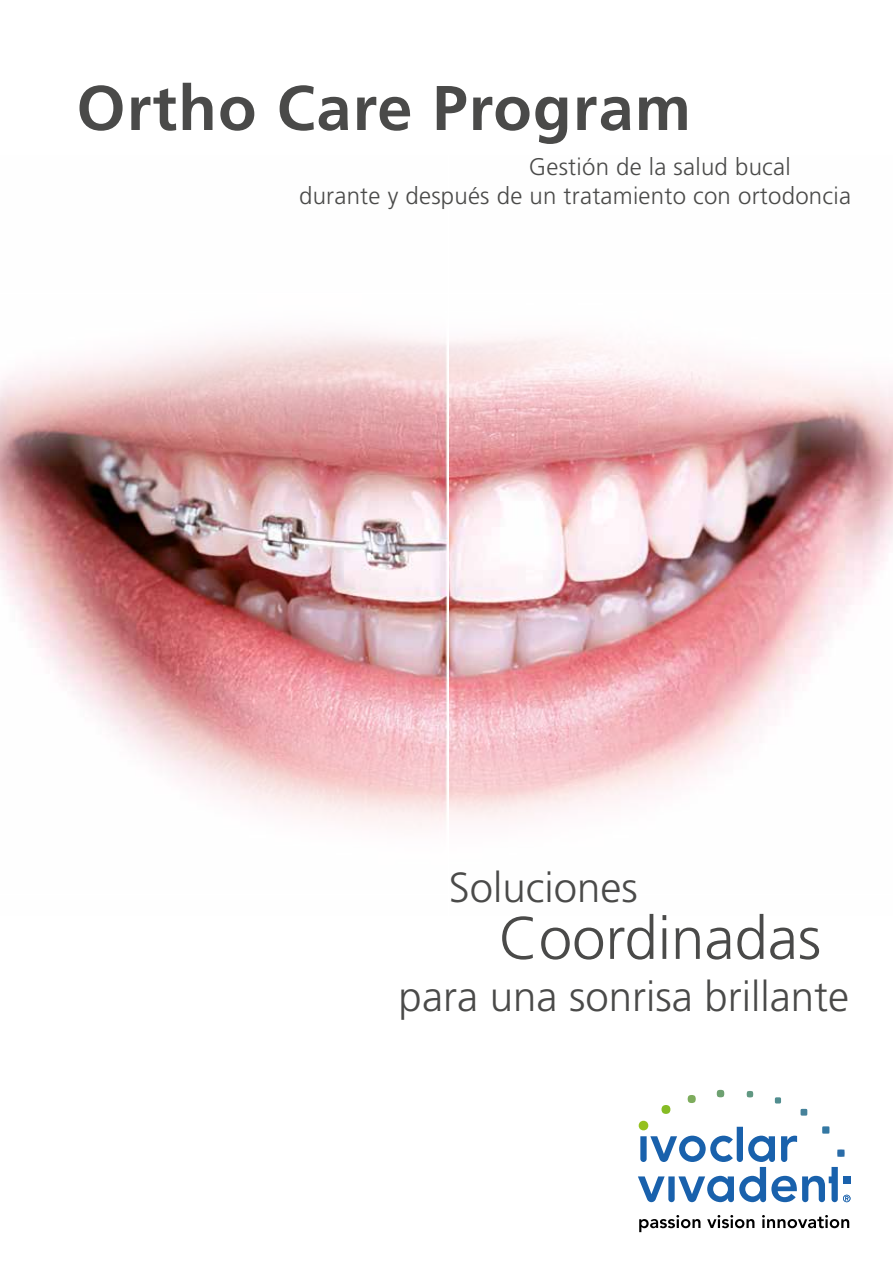
<style>
.page{position:relative;width:893px;height:1263px;background:#fff}
.page>*{position:absolute;margin:0;border:0;box-sizing:border-box;transform-origin:0 0}
.t1{font:700 63px "Frutiger";letter-spacing:.02em;color:#4a4a49}
.t2{font:300 60px "Frutiger";color:#4a4a49}
.t3{font:300 42px "Frutiger";color:#4a4a49}
.t4{font:300 24px/28.8px "Frutiger";letter-spacing:.01em;color:#4a4a49}
</style>
<div class="page">
<img style="left:0;top:466px;width:448px;height:193px">
<img style="left:450px;top:466px;width:443px;height:193px">
<svg style="left:47px;top:659px;width:766px;height:168px"></svg>
<svg style="left:0;top:333px;width:893px;height:133px"></svg>
<svg style="left:638px;top:1089px;width:212px;height:113px"></svg>
<svg style="left:639px;top:1215px;width:61px;height:17px"></svg>
<svg style="left:707px;top:1215px;width:47px;height:13px"></svg>
<svg style="left:762px;top:1215px;width:87px;height:13px"></svg>
<h1 class="t1" style="left:77px;top:71px;width:616px">Ortho Care Program</h1>
<p class="t4" style="left:299px;top:153px;width:553px;text-indent:230px">Gestión de la salud bucal durante y después de un tratamiento con ortodoncia</p>
<h3 class="t3" style="left:449px;top:864px;width:191px">Soluciones</h3>
<h2 class="t2" style="left:499px;top:904px;width:324px">Coordinadas</h2>
<h3 class="t3" style="left:399px;top:973px;width:452px">para una sonrisa brillante</h3>
</div>
